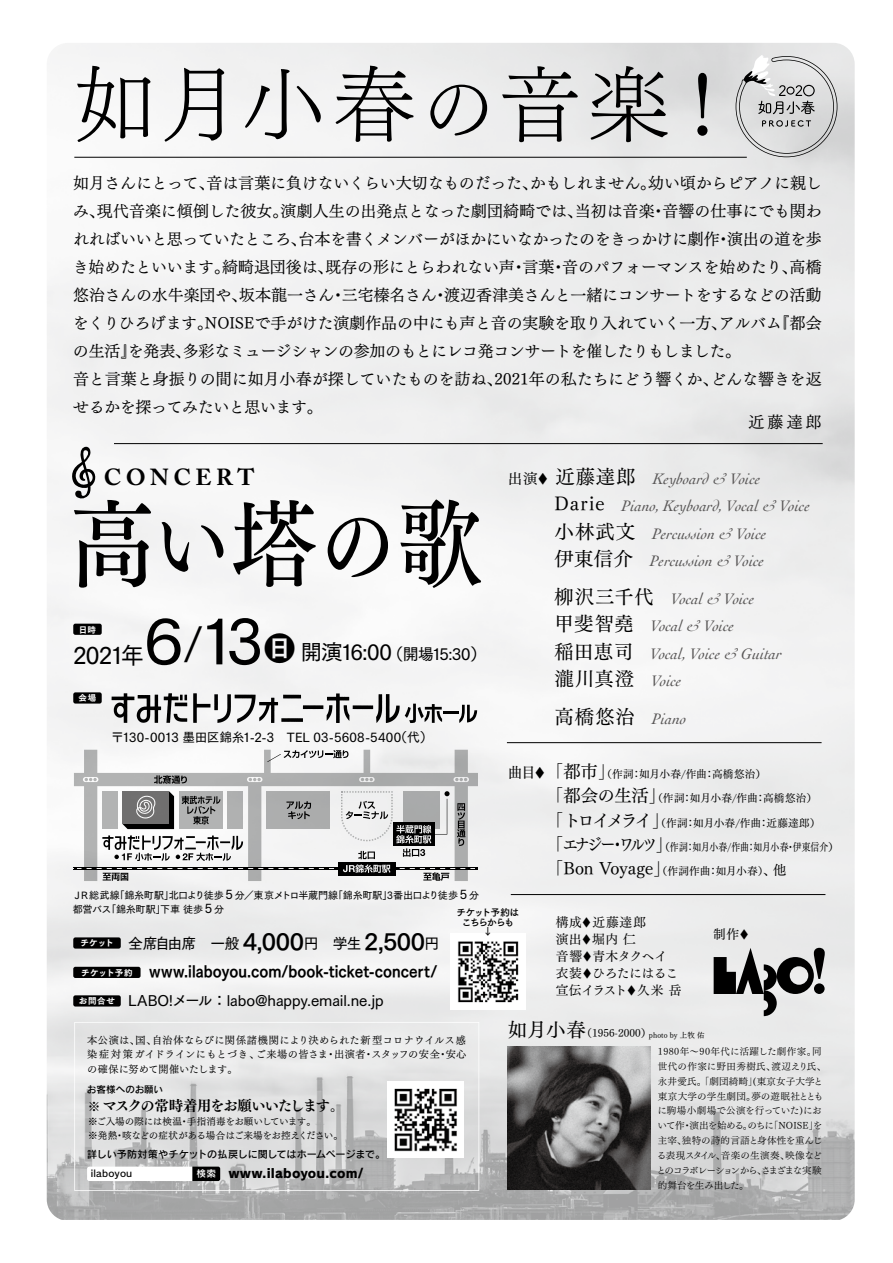
<style>
.page{position:relative;width:893px;height:1263px;background:#fff}
.page>*{position:absolute;margin:0;border:0;box-sizing:border-box;transform-origin:0 0}
.t1{font:96px "Tsuku Min Pro D";color:#000;scale:.9 1}
.t2{font:83.25px "Tsuku Min Pro L";letter-spacing:.05em;color:#000}
.t3{font:23.25px "Tsuku Go Pro D";letter-spacing:-.065em;color:#000}
.t4{font:700 23.1px "Adobe Caslon Pro";letter-spacing:.2em;color:#000}
.t5{font:17.4px "Tsuku Min Pro M";letter-spacing:-.015em;color:#000}
.t6{font:15.9px/27.9px "Tsuku Min Pro RB";letter-spacing:-.015em;color:#000}
.t7{font:italic 15.9px/27.3px "Cochin";letter-spacing:.005em;color:#595757}
.t8{font:15.9px "Tsuku Go Pro D";letter-spacing:-.08em;color:#000}
.t9{font:15.45px "Tsuku Go Pro E";letter-spacing:.005em;color:#000;scale:.87 1}
.t10{font:14.85px "Tsuku Go Pro D";letter-spacing:-.005em;color:#000}
.t11{font:14.85px "Tsuku Go Pro D";letter-spacing:-.06em;color:#000}
.t12{font:14.4px "Tsuku Min Pro E";letter-spacing:-.08em;color:#000}
.t13{font:12.75px/17px "Tsuku Min Pro M";letter-spacing:.005em;color:#000}
.t14{font:12.75px "Tsuku Go Pro D";letter-spacing:.005em;color:#000}
.t15{font:12.75px "Rodin NTLG Pro EB";letter-spacing:.015em;color:#000}
.t16{font:10.65px "Tsuku Min Pro M";color:#000}
.t17{font:10.65px "Tsuku Min Pro M";letter-spacing:.02em;color:#000}
.t18{font:10.2px/14.7px "Tsuku Min Pro RB";letter-spacing:.015em;color:#000;text-align:justify}
.t19{font:10.05px/13.8px "Tsuku Go Pro D";letter-spacing:-.03em;color:#000}
.t20{font:10.05px "Rodin Pro DB";letter-spacing:-.015em;color:#000}
.t21{font:9.6px/14.9px "Tsuku Min Pro R";letter-spacing:.005em;color:#000}
.t22{font:9.6px/13.8px "Tsuku Min Pro RB";letter-spacing:-.015em;color:#000}
.t23{font:9.6px/9.6px "Tsuku Go Pro B";letter-spacing:-.1em;color:#000;text-align:center}
.t24{font:9.6px "Rodin NTLG Pro DB";letter-spacing:.025em;color:#000}
.t25{font:9.6px "Rodin Pro DB";color:#000}
.t26{font:8.55px "Tsuku Go Pro E";letter-spacing:.05em;color:#fff}
.t27{font:7.5px "Tsuku Min Pro RB";letter-spacing:.01em;color:#000}
.s1{font-size:75px}
.s2{font-family:"Tsuku Min Pro M";font-style:normal;font-size:14.55px;color:#000}
.s3{color:#000}
.s4{font-family:"Tsuku Min Pro M";font-style:normal;font-size:19.35px;color:#000}
.s5{font-size:14.55px}
.s6{font-size:17.4px}
.s7{font-size:10.65px}
.s8{font-size:12.6px}
.s9{font-size:13.35px}
.s10{font-size:86.4px}
.s11{font-size:62.1px}
.s12{font-size:38.85px}
.s13{font-size:31.05px}
.s14{font-size:21.3px}
.s15{font-family:"Tsuku Go Pro B";font-size:22.35px}
.s16{font-family:"Tsuku Min Pro RB";font-size:12px}
.s17{font-family:"Rodin NTLG Pro DB";font-size:9.6px;color:#fff}
.s18{font-size:19.35px}
</style>
<div class="page">
<img style="left:47px;top:43px;width:808px;height:1177px">
<svg style="left:69px;top:447px;width:29px;height:53px"></svg>
<svg style="left:74px;top:1022px;width:405px;height:169px;background:#dbdbdb"></svg>
<svg style="left:87px;top:1166px;width:133px;height:15px"></svg>
<img style="left:388px;top:1081px;width:75px;height:76px">
<img style="left:450px;top:933px;width:76px;height:76px">
<div style="left:73px;top:624px;width:29px;height:11px;background:#000;border-radius:2px"></div>
<div style="left:73px;top:937px;width:48px;height:11px;background:#000;border-radius:2px"></div>
<div style="left:73px;top:967px;width:68px;height:11px;background:#000;border-radius:2px"></div>
<div style="left:73px;top:995px;width:48px;height:11px;background:#000;border-radius:2px"></div>
<img style="left:508px;top:1046px;width:143px;height:143px">
<svg style="left:736px;top:54px;width:101px;height:103px;background:#cacacb"></svg>
<div style="left:73px;top:692px;width:29px;height:11px;background:#000;border-radius:2px"></div>
<svg style="left:74px;top:750px;width:404px;height:131px"></svg>
<div style="left:102px;top:791px;width:15px;height:38px;background:#b5b6b6"></div>
<div style="left:228px;top:791px;width:15px;height:38px;background:#b5b6b6"></div>
<div style="left:179px;top:791px;width:44px;height:38px;background:#b5b6b6"></div>
<div style="left:266px;top:791px;width:64px;height:38px;background:#adaeae"></div>
<hr style="left:74px;top:868px;width:404px;height:2px;background:#fff">
<hr style="left:74px;top:869px;width:404px;height:1px;background:#000">
<hr style="left:74px;top:867px;width:404px;height:1px;background:#000">
<svg style="left:82px;top:868px;width:95px;height:13px"></svg>
<svg style="left:183px;top:868px;width:95px;height:1px"></svg>
<svg style="left:83px;top:777px;width:15px;height:5px"></svg>
<svg style="left:85px;top:778px;width:12px;height:3px"></svg>
<svg style="left:247px;top:777px;width:15px;height:5px"></svg>
<svg style="left:249px;top:778px;width:12px;height:3px"></svg>
<div style="left:359px;top:777px;width:16px;height:5px;background:#ececed;border-radius:3px"></div>
<svg style="left:361px;top:778px;width:12px;height:3px"></svg>
<svg style="left:453px;top:777px;width:16px;height:5px"></svg>
<svg style="left:455px;top:778px;width:12px;height:3px"></svg>
<svg style="left:182px;top:796px;width:38px;height:28px"></svg>
<svg style="left:123px;top:791px;width:51px;height:38px;background:#656464"></svg>
<svg style="left:102px;top:835px;width:141px;height:26px"></svg>
<svg style="left:267px;top:750px;width:81px;height:12px"></svg>
<svg style="left:284px;top:791px;width:194px;height:90px"></svg>
<svg style="left:154px;top:775px;width:33px;height:9px"></svg>
<svg style="left:112px;top:693px;width:330px;height:30px"></svg>
<hr style="left:443px;top:711px;width:15px;height:3px;background:#000">
<svg style="left:459px;top:705px;width:18px;height:18px"></svg>
<svg style="left:714px;top:948px;width:111px;height:68px;background:#929292"></svg>
<hr style="left:74px;top:157px;width:673px;height:1px;background:#000">
<hr style="left:114px;top:443px;width:709px;height:1px;background:#000">
<hr style="left:507px;top:742px;width:315px;height:1px;background:#000">
<hr style="left:511px;top:894px;width:314px;height:1px;background:#000">
<h2 class="t2" style="left:74px;top:30px;width:672px">如月小春<span class="s1">の</span>音楽！</h2>
<p class="t6" style="left:73px;top:167px;width:750px">如月さんにとって、音は言葉に負けないくらい大切なものだった、かもしれません。幼い頃からピアノに親しみ、現代音楽に傾倒した彼女。演劇人生の出発点となった劇団綺畸では、当初は音楽・音響の仕事にでも関われればいいと思っていたところ、台本を書くメンバーがほかにいなかったのをきっかけに劇作・演出の道を歩き始めたといいます。綺畸退団後は、既存の形にとらわれない声・言葉・音のパフォーマンスを始めたり、高橋悠治さんの水牛楽団や、坂本龍一さん・三宅榛名さん・渡辺香津美さんと一緒にコンサートをするなどの活動をくりひろげます。NOISEで手がけた演劇作品の中にも声と音の実験を取り入れていく一方、アルバム『都会の生活』を発表、多彩なミュージシャンの参加のもとにレコ発コンサートを催したりもしました。<br>音と言葉と身振りの間に如月小春が探していたものを訪ね、2021年の私たちにどう響くか、どんな響きを返せるかを探ってみたいと思います。</p>
<p class="t6" style="left:749px;top:406px;width:75px">近藤達郎</p>
<p class="t7" style="left:555px;top:464px;width:257px;text-indent:-47px"><span class="s2">出演</span><span class="s3">▼</span> <span class="s4">近藤達郎</span> Keyboard &amp; Voice<br><span class="s4">Darie</span> Piano, Keyboard, Vocal &amp; Voice<span class="s4">小林武文</span> Percussion &amp; Voice<br><span class="s4">伊東信介</span> Percussion &amp; Voice</p>
<p class="t7" style="left:555px;top:584px;width:229px"><span class="s4">柳沢三千代</span> Vocal &amp; Voice<br><span class="s4">甲斐智堯</span> Vocal &amp; Voice<br><span class="s4">稲田恵司</span> Vocal, Voice &amp; Guitar<span class="s4">瀧川真澄</span> Voice</p>
<p class="t7" style="left:555px;top:704px;width:133px"><span class="s4">高橋悠治</span> Piano</p>
<p class="t16" style="left:508px;top:764px;width:260px"><span class="s5">曲目</span>▼<span class="s6">「都市」</span>（作詞：如月小春/作曲：高橋悠治）</p>
<p class="t16" style="left:546px;top:788px;width:273px"><span class="s6">「都会の生活」</span>（作詞：如月小春/作曲：高橋悠治）</p>
<p class="t17" style="left:546px;top:813px;width:276px"><span class="s6">「トロイメライ」</span>（作詞：如月小春/作曲：近藤達郎）</p>
<p class="t16" style="left:546px;top:837px;width:294px"><span class="s6">「エナジー・ワルツ」</span>（作詞：如月小春/作曲：如月小春・伊東信介）</p>
<p class="t5" style="left:546px;top:853px;width:242px">「Bon Voyage」<span class="s7">（作詞作曲：如月小春）</span><span class="s8">、</span><span class="s9">他</span></p>
<p class="t13" style="left:556px;top:912px;width:127px">構成▼近藤達郎<br>演出▼堀内 仁<br>音響▼青木タクヘイ衣装▼ひろたにはるこ宣伝イラスト▼久米 岳</p>
<h3 class="t4" style="left:104px;top:464px;width:152px">CONCERT</h3>
<h1 class="t1" style="left:69px;top:458px;width:461px">高<span class="s10">い</span>塔<span class="s10">の</span>歌</h1>
<p class="t8" style="left:132px;top:641px;width:355px"><span class="s11">６</span><span class="s12">/</span><span class="s11">13</span><span class="s13">日</span> <span class="s14">開演16:00</span>（開場15:30）</p>
<p class="t26" style="left:79px;top:622px;width:19px">日時</p>
<h3 class="t3" style="left:73px;top:636px;width:72px">2021年</h3>
<p class="t26" style="left:79px;top:690px;width:19px">会場</p>
<p class="t14" style="left:111px;top:727px;width:323px">〒130-0013 墨田区錦糸1-2-3　TEL 03-5608-5400（代）</p>
<p class="t19" style="left:72px;top:887px;width:408px">ＪＲ総武線「錦糸町駅」北口より徒歩 <span class="s8">5</span> 分／東京メトロ半蔵門線「錦糸町駅」3番出口より徒歩 <span class="s8">5</span> 分都営バス「錦糸町駅」下車 徒歩 <span class="s8">5</span> 分</p>
<p class="t23" style="left:457px;top:906px;width:64px">チケット予約はこちらからも↓</p>
<p class="t13" style="left:713px;top:924px;width:38px">制作▼</p>
<p class="t11" style="left:128px;top:930px;width:313px">全席自由席　一般 <span class="s15">4,000</span>円　学生 <span class="s15">2,500</span>円</p>
<p class="t26" style="left:80px;top:935px;width:35px">チケット</p>
<p class="t26" style="left:81px;top:965px;width:53px">チケット予約</p>
<p class="t26" style="left:79px;top:993px;width:38px">お問合せ</p>
<p class="t9" style="left:149px;top:957px;width:333px">www.ilaboyou.com/book-ticket-concert/</p>
<p class="t10" style="left:128px;top:988px;width:257px">LABO!メール：labo@happy.email.ne.jp</p>
<p class="t18" style="left:87px;top:1031px;width:381px">本公演は、国、自治体ならびに関係諸機関により決められた新型コロナウイルス感染症対策ガイドラインにもとづき、ご来場の皆さま・出演者・スタッフの安全・安心の確保に努めて開催いたします。</p>
<p class="t12" style="left:88px;top:1094px;width:258px"><span class="s16">※</span> マスクの常時着用をお願いいたします。</p>
<p class="t22" style="left:88px;top:1113px;width:256px">※ご入場の際には検温・手指消毒をお願いしています。<br>※発熱・咳などの症状がある場合はご来場をお控えください。</p>
<p class="t20" style="left:87px;top:1148px;width:300px">詳しい予防対策やチケットの払戻しに関してはホームページまで。</p>
<p class="t24" style="left:91px;top:1167px;width:43px">ilaboyou</p>
<p class="t15" style="left:197px;top:1164px;width:168px"><span class="s17">検索</span> www.ilaboyou.com/</p>
<p class="t25" style="left:87px;top:1083px;width:78px">お客様へのお願い</p>
<p class="t16" style="left:508px;top:1024px;width:145px"><span class="s18">如月小春</span>（1956-2000）</p>
<p class="t27" style="left:649px;top:1028px;width:57px">photo by 上牧 佑</p>
<p class="t21" style="left:656px;top:1043px;width:171px">1980年～90年代に活躍した劇作家。同世代の作家に野田秀樹氏、渡辺えり氏、永井愛氏。「劇団綺畸」(東京女子大学と東京大学の学生劇団。夢の遊眠社とともに駒場小劇場で公演を行っていた)において作・演出を始める。のちに「NOISE」を主宰、独特の詩的言語と身体性を重んじる表現スタイル、音楽の生演奏、映像などとのコラボレーションから、さまざまな実験的舞台を生み出した。</p>
</div>
